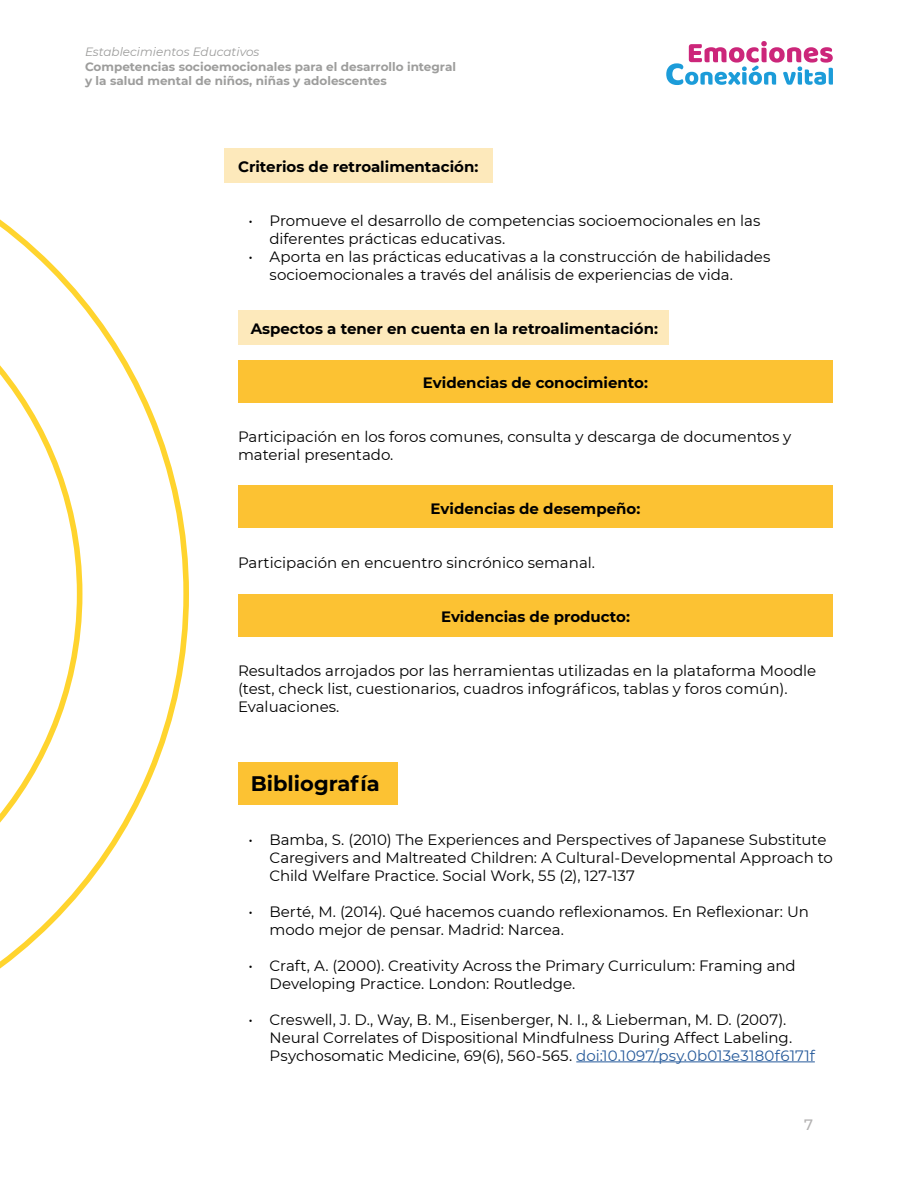
<style>
.page{position:relative;width:918px;height:1188px;background:#fff}
.page>*{position:absolute;margin:0;border:0;box-sizing:border-box;transform-origin:0 0}
.Títulos_secundarios{font:700 21px "Montserrat";color:#000}
.Listado{font:15px/18px "Montserrat";letter-spacing:-.005em;color:#000}
.Cuerpo{font:15px/18px "Montserrat";color:#000}
.Subtitulo{font:700 15px "Montserrat";color:#000}
.Cuerpo-2{font:700 15px "Montserrat";color:#000}
.t1{font:500 15px "Montserrat";color:#b3b2b2}
.t2{font:700 12px/14.4px "Montserrat";color:#9d9d9c}
.t3{font:italic 12px "Montserrat";color:#9d9d9c}
.s1{color:#275b9b}
</style>
<div class="page">
<svg style="left:666px;top:41px;width:167px;height:44px"></svg>
<svg style="left:0;top:219px;width:189px;height:750px"></svg>
<div style="left:238px;top:360px;width:595px;height:43px;background:#fcc233"></div>
<div style="left:238px;top:485px;width:595px;height:43px;background:#fcc233"></div>
<div style="left:238px;top:594px;width:595px;height:43px;background:#fcc233"></div>
<div style="left:224px;top:149px;width:269px;height:34px;background:#fde9bb"></div>
<div style="left:238px;top:763px;width:159px;height:42px;background:#fcc233"></div>
<div style="left:238px;top:310px;width:430px;height:34px;background:#fde9bb"></div>
<hr style="left:576px;top:1062px;width:239px;height:1px;background:#275b9b">
<p class="t3" style="left:85px;top:44px;width:176px">Establecimientos Educativos</p>
<p class="t2" style="left:85px;top:59px;width:373px">Competencias socioemocionales para el desarrollo integral y la salud mental de niños, niñas y adolescentes</p>
<h2 class="Subtitulo" style="left:238px;top:155px;width:242px">Criterios de retroalimentación:</h2>
<p class="Listado" style="left:270px;top:211px;width:492px;text-indent:-21px">• Promueve el desarrollo de competencias socioemocionales en las diferentes prácticas educativas.</p>
<p class="Listado" style="left:270px;top:247px;width:502px;text-indent:-21px">• Aporta en las prácticas educativas a la construcción de habilidades socioemocionales a través del análisis de experiencias de vida.</p>
<h2 class="Subtitulo" style="left:251px;top:317px;width:409px">Aspectos a tener en cuenta en la retroalimentación:</h2>
<p class="Cuerpo-2" style="left:423px;top:371px;width:227px">Evidencias de conocimiento:</p>
<p class="Cuerpo" style="left:238px;top:427px;width:555px">Participación en los foros comunes, consulta y descarga de documentos y material presentado.</p>
<p class="Cuerpo-2" style="left:431px;top:497px;width:211px">Evidencias de desempeño:</p>
<p class="Cuerpo" style="left:238px;top:553px;width:359px">Participación en encuentro sincrónico semanal.</p>
<p class="Cuerpo-2" style="left:441px;top:605px;width:190px">Evidencias de producto:</p>
<p class="Cuerpo" style="left:238px;top:661px;width:580px">Resultados arrojados por las herramientas utilizadas en la plataforma Moodle (test, check list, cuestionarios, cuadros infográficos, tablas y foros común).<br>Evaluaciones.</p>
<h1 class="Títulos_secundarios" style="left:251px;top:768px;width:130px">Bibliografía</h1>
<p class="Listado" style="left:270px;top:830px;width:565px;text-indent:-21px">• Bamba, S. (2010) The Experiences and Perspectives of Japanese Substitute<br>Caregivers and Maltreated Children: A Cultural-Developmental Approach to<br>Child Welfare Practice. Social Work, 55 (2), 127-137</p>
<p class="Listado" style="left:270px;top:902px;width:541px;text-indent:-21px">• Berté, M. (2014). Qué hacemos cuando reflexionamos. En Reflexionar: Un modo mejor de pensar. Madrid: Narcea.</p>
<p class="Listado" style="left:270px;top:956px;width:528px;text-indent:-21px">• Craft, A. (2000). Creativity Across the Primary Curriculum: Framing and<br>Developing Practice. London: Routledge.</p>
<p class="Listado" style="left:270px;top:1010px;width:547px;text-indent:-21px">• Creswell, J. D., Way, B. M., Eisenberger, N. I., &amp; Lieberman, M. D. (2007).<br>Neural Correlates of Dispositional Mindfulness During Affect Labeling.<br>Psychosomatic Medicine, 69(6), 560-565. <span class="s1">doi:10.1097/psy.0b013e3180f6171f</span></p>
<p class="t1" style="left:804px;top:1114px;width:10px">7</p>
</div>
